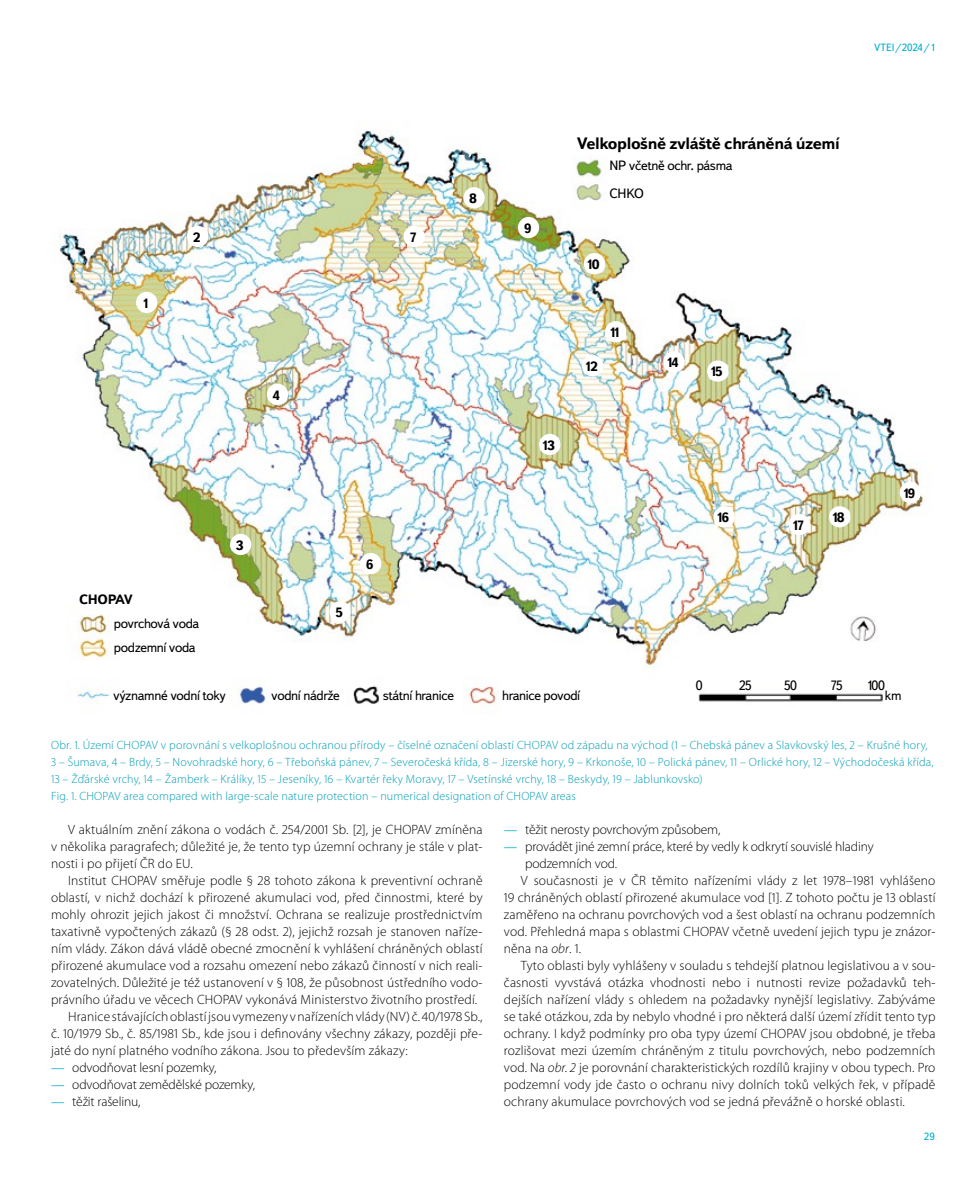
<style>
.page{position:relative;width:978px;height:1191px;background:#fff}
.page>*{position:absolute;margin:0;border:0;box-sizing:border-box;transform-origin:0 0}
.t1{font:700 16.5px "Textbook New";letter-spacing:-.025em;color:#000}
.t2{font:300 13.5px/17px "Myriad Pro";letter-spacing:.01em;color:#000;text-align:justify}
.t3{font:300 13.5px "Myriad Pro";letter-spacing:-.01em;color:#000}
.t4{font:13.5px/27.6px "Textbook New";letter-spacing:-.025em;color:#000}
.t5{font:700 13.5px "Textbook New";letter-spacing:-.025em;color:#000}
.t6{font:300 12px/17px "Myriad Pro";letter-spacing:.015em;color:#009cb4}
.t7{font:10.5px "Textbook New";color:#00afcb}
.s1{font-family:"Chaparral Pro";font-weight:400;color:#00afcb}
.s2{font-style:italic}
</style>
<div class="page">
<img style="left:58px;top:130px;width:866px;height:574px">
<div style="left:900px;top:482px;width:21px;height:21px;background:#fff;border-radius:50%"></div>
<div style="left:829px;top:506px;width:21px;height:21px;background:#fff;border-radius:50%"></div>
<div style="left:789px;top:514px;width:21px;height:21px;background:#fff;border-radius:50%"></div>
<div style="left:713px;top:506px;width:22px;height:21px;background:#fff;border-radius:50%"></div>
<div style="left:539px;top:434px;width:21px;height:21px;background:#fff;border-radius:50%"></div>
<div style="left:707px;top:360px;width:21px;height:22px;background:#fff;border-radius:50%"></div>
<div style="left:663px;top:351px;width:22px;height:21px;background:#fff;border-radius:50%"></div>
<div style="left:582px;top:355px;width:21px;height:21px;background:#fff;border-radius:50%"></div>
<div style="left:605px;top:321px;width:21px;height:21px;background:#fff;border-radius:50%"></div>
<div style="left:584px;top:253px;width:21px;height:21px;background:#fff;border-radius:50%"></div>
<div style="left:518px;top:217px;width:21px;height:21px;background:#fff;border-radius:50%"></div>
<div style="left:463px;top:187px;width:22px;height:21px;background:#fff;border-radius:50%"></div>
<div style="left:404px;top:226px;width:21px;height:21px;background:#fff;border-radius:50%"></div>
<div style="left:187px;top:226px;width:21px;height:21px;background:#fff;border-radius:50%"></div>
<div style="left:136px;top:292px;width:21px;height:21px;background:#fff;border-radius:50%"></div>
<div style="left:267px;top:384px;width:21px;height:21px;background:#fff;border-radius:50%"></div>
<div style="left:230px;top:534px;width:21px;height:21px;background:#fff;border-radius:50%"></div>
<div style="left:360px;top:553px;width:21px;height:21px;background:#fff;border-radius:50%"></div>
<div style="left:330px;top:601px;width:21px;height:21px;background:#fff;border-radius:50%"></div>
<p class="t5" style="left:144px;top:294px;width:6px">1</p>
<p class="t5" style="left:193px;top:229px;width:9px">2</p>
<p class="t5" style="left:410px;top:229px;width:8px">7</p>
<p class="t5" style="left:273px;top:386px;width:9px">4</p>
<p class="t5" style="left:79px;top:591px;width:55px">CHOPAV</p>
<p class="t5" style="left:236px;top:536px;width:9px">3</p>
<p class="t5" style="left:366px;top:556px;width:9px">6</p>
<p class="t5" style="left:469px;top:190px;width:9px">8</p>
<p class="t7" style="left:874px;top:41px;width:63px">VTEI/2024/1</p>
<p class="t5" style="left:524px;top:220px;width:9px">9</p>
<p class="t1" style="left:577px;top:133px;width:265px">Velkoplošně zvláště chráněná území</p>
<p class="t4" style="left:610px;top:152px;width:125px">NP včetně ochr. pásma<br>CHKO</p>
<p class="t5" style="left:587px;top:256px;width:14px">10</p>
<p class="t5" style="left:586px;top:358px;width:13px">12</p>
<p class="t5" style="left:610px;top:324px;width:10px">11</p>
<p class="t5" style="left:667px;top:354px;width:13px">14</p>
<p class="t5" style="left:711px;top:363px;width:13px">15</p>
<p class="t5" style="left:543px;top:437px;width:14px">13</p>
<p class="t5" style="left:717px;top:509px;width:13px">16</p>
<p class="t5" style="left:793px;top:516px;width:12px">17</p>
<p class="t5" style="left:833px;top:509px;width:14px">18</p>
<p class="t5" style="left:904px;top:484px;width:13px">19</p>
<p class="t5" style="left:336px;top:604px;width:9px">5</p>
<p class="t4" style="left:114px;top:611px;width:87px;line-height:23.5px">povrchová voda podzemní voda</p>
<p class="t4" style="left:113px;top:681px;width:114px">významné vodní toky</p>
<p class="t4" style="left:271px;top:681px;width:70px">vodní nádrže</p>
<p class="t4" style="left:383px;top:681px;width:73px">státní hranice</p>
<p class="t4" style="left:502px;top:681px;width:80px">hranice povodí</p>
<p class="t4" style="left:696px;top:671px;width:8px">0</p>
<p class="t4" style="left:739px;top:671px;width:14px">25</p>
<p class="t4" style="left:784px;top:671px;width:14px">50</p>
<p class="t4" style="left:831px;top:671px;width:13px">75</p>
<p class="t4" style="left:885px;top:680px;width:18px;line-height:10.2px;text-indent:-17px">100 km</p>
<p class="t6" style="left:51px;top:736px;width:884px">Obr. 1. Území CHOPAV v porovnání s velkoplošnou ochranou přírody – číselné označení oblastí CHOPAV od západu na východ (1 – Chebská pánev a Slavkovský les, 2 – Krušné hory, 3 – Šumava, 4 – Brdy, 5 – Novohradské hory, 6 – Třeboňská pánev, 7 – Severočeská křída, 8 – Jizerské hory, 9 – Krkonoše, 10 – Polická pánev, 11 – Orlické hory, 12 – Východočeská křída, 13 – Žďárské vrchy, 14 – Žamberk – Králíky, 15 – Jeseníky, 16 – Kvartér řeky Moravy, 17 – Vsetínské vrchy, 18 – Beskydy, 19 – Jablunkovsko)<br>Fig. 1. CHOPAV area compared with large-scale nature protection – numerical designation of CHOPAV areas</p>
<p class="t2" style="left:51px;top:820px;width:433px;text-indent:17px">V aktuálním znění zákona o vodách č. 254/2001 Sb. [2], je CHOPAV zmíněna v několika paragrafech; důležité je, že tento typ územní ochrany je stále v plat&shy;nosti i po přijetí ČR do EU.</p>
<p class="t2" style="left:68px;top:871px;width:416px">Institut CHOPAV směřuje podle § 28 tohoto zákona k preventivní ochraně</p>
<p class="t2" style="left:51px;top:888px;width:433px">oblastí, v nichž dochází k přirozené akumulaci vod, před činnostmi, které by</p>
<p class="t2" style="left:51px;top:905px;width:433px">mohly ohrozit jejich jakost či množství. Ochrana se realizuje prostřednictvím</p>
<p class="t2" style="left:51px;top:922px;width:433px">taxativně vypočtených zákazů (§ 28 odst. 2), jejichž rozsah je stanoven naříze-</p>
<p class="t2" style="left:51px;top:939px;width:433px">ním vlády. Zákon dává vládě obecné zmocnění k vyhlášení chráněných oblastí</p>
<p class="t2" style="left:51px;top:956px;width:433px">přirozené akumulace vod a rozsahu omezení nebo zákazů činností v nich reali-</p>
<p class="t2" style="left:51px;top:973px;width:433px">zovatelných. Důležité je též ustanovení v § 108, že působnost ústředního vodo-</p>
<p class="t2" style="left:51px;top:990px;width:428px">právního úřadu ve věcech CHOPAV vykonává Ministerstvo životního prostředí.</p>
<p class="t2" style="left:68px;top:1007px;width:416px">Hranice stávajících oblastí jsou vymezeny v nařízeních vlády (NV) č. 40/1978 Sb.,</p>
<p class="t2" style="left:51px;top:1024px;width:433px">č. 10/1979 Sb., č. 85/1981 Sb., kde jsou i definovány všechny zákazy, později pře-</p>
<p class="t2" style="left:51px;top:1041px;width:358px">jaté do nyní platného vodního zákona. Jsou to především zákazy:</p>
<p class="t3" style="left:51px;top:1059px;width:167px"><span class="s1">—</span> odvodňovat lesní pozemky,</p>
<p class="t3" style="left:51px;top:1076px;width:206px"><span class="s1">—</span> odvodňovat zemědělské pozemky,</p>
<p class="t3" style="left:51px;top:1093px;width:91px"><span class="s1">—</span> těžit rašelinu,</p>
<p class="t3" style="left:504px;top:821px;width:218px"><span class="s1">—</span> těžit nerosty povrchovým způsobem,</p>
<p class="t3" style="left:504px;top:838px;width:371px"><span class="s1">—</span> provádět jiné zemní práce, které by vedly k odkrytí souvislé hladiny</p>
<p class="t3" style="left:525px;top:855px;width:94px">podzemních vod.</p>
<p class="t2" style="left:521px;top:871px;width:416px">V současnosti je v ČR těmito nařízeními vlády z let 1978–1981 vyhlášeno</p>
<p class="t2" style="left:504px;top:888px;width:433px">19 chráněných oblastí přirozené akumulace vod [1]. Z tohoto počtu je 13 oblastí</p>
<p class="t2" style="left:504px;top:905px;width:433px">zaměřeno na ochranu povrchových vod a šest oblastí na ochranu podzemních</p>
<p class="t2" style="left:504px;top:922px;width:433px">vod. Přehledná mapa s oblastmi CHOPAV včetně uvedení jejich typu je znázor-</p>
<p class="t2" style="left:504px;top:939px;width:79px">něna na <span class="s2">obr</span>. 1.</p>
<p class="t2" style="left:521px;top:956px;width:416px">Tyto oblasti byly vyhlášeny v souladu s tehdejší platnou legislativou a v sou-</p>
<p class="t2" style="left:504px;top:973px;width:433px">časnosti vyvstává otázka vhodnosti nebo i nutnosti revize požadavků teh-</p>
<p class="t2" style="left:504px;top:990px;width:433px">dejších nařízení vlády s ohledem na požadavky nynější legislativy. Zabýváme</p>
<p class="t2" style="left:504px;top:1007px;width:433px">se také otázkou, zda by nebylo vhodné i pro některá další území zřídit tento typ</p>
<p class="t2" style="left:504px;top:1024px;width:433px">ochrany. I když podmínky pro oba typy území CHOPAV jsou obdobné, je třeba</p>
<p class="t2" style="left:504px;top:1041px;width:433px">rozlišovat mezi územím chráněným z titulu povrchových, nebo podzemních</p>
<p class="t2" style="left:504px;top:1058px;width:433px">vod. Na <span class="s2">obr. 2</span> je porovnání charakteristických rozdílů krajiny v obou typech. Pro</p>
<p class="t2" style="left:504px;top:1075px;width:433px">podzemní vody jde často o ochranu nivy dolních toků velkých řek, v případě</p>
<p class="t2" style="left:504px;top:1092px;width:403px">ochrany akumulace povrchových vod se jedná převážně o horské oblasti.</p>
<p class="t7" style="left:924px;top:1130px;width:12px">29</p>
</div>
